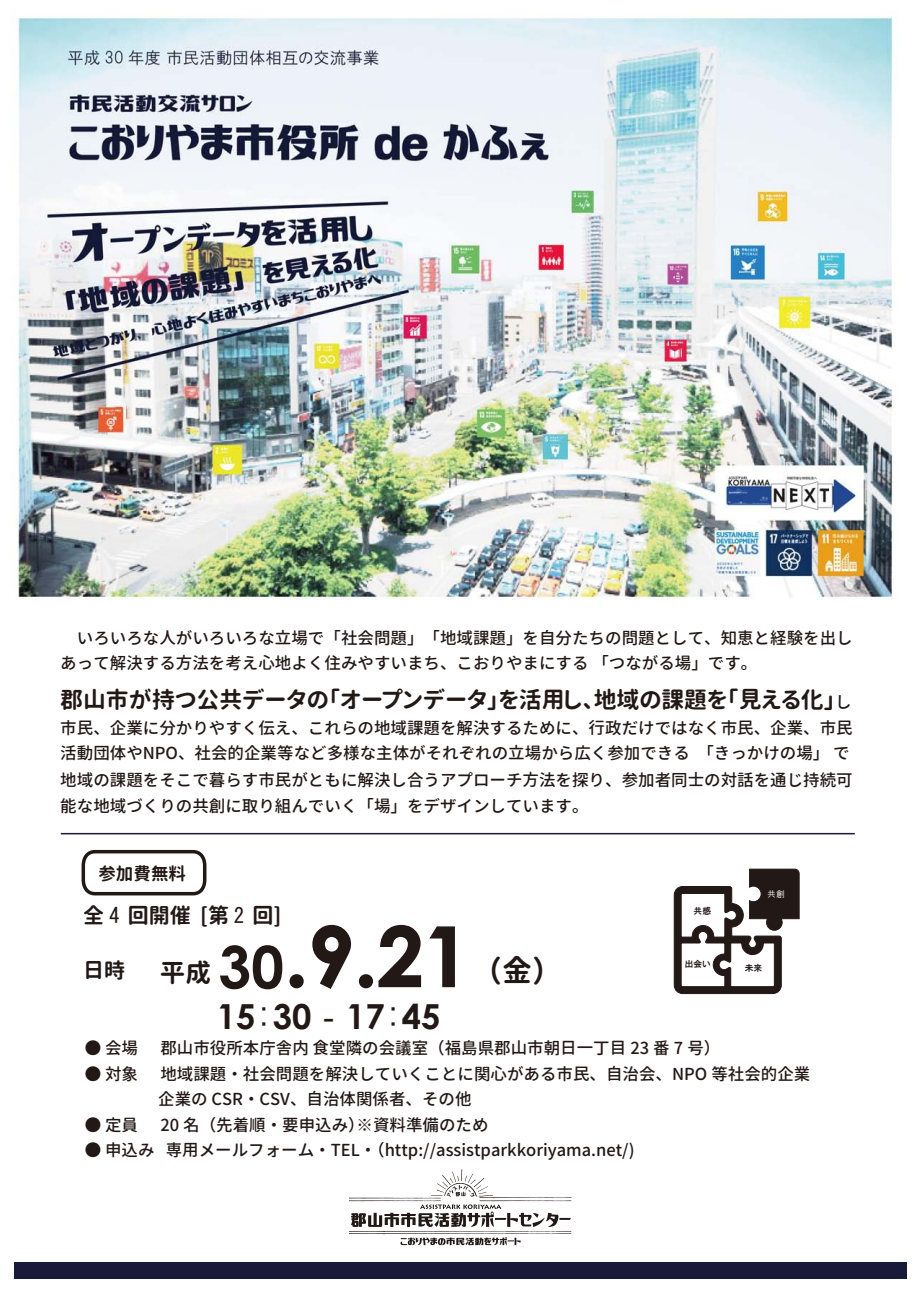
<style>
.page{position:relative;width:919px;height:1289px;background:#fff}
.page>*{position:absolute;margin:0;border:0;box-sizing:border-box;transform-origin:0 0}
.t1{font:700 82.5px "Century Gothic";color:#221815}
.t2{font:700 58.5px "Century Gothic";color:#221815}
.t3{font:700 34.5px "Century Gothic";color:#221815}
.t4{font:30px "Gen Jyuu Gothic X P Bold";color:#221815}
.t5{font:25.5px "Gen Jyuu Gothic X P Bold";color:#221815}
.t6{font:22.8px "Gen Jyuu Gothic X P Bold";color:#221815}
.t7{font:21px "Gen Jyuu Gothic X P Bold";color:#221815}
.t8{font:17.55px "Gen Jyuu Gothic X P Bold";color:#221815}
.t9{font:500 16.5px/25.5px "Gen Jyuu Gothic L";color:#221815}
.t10{font:8.7px "HGP Gothic E";color:#221815}
.t11{font:8.7px "HGP Gothic M";color:#fff}
.s1{font-family:"Gen Jyuu Gothic L";font-weight:500;font-size:16.5px}
.s2{font-family:"Fontopo FONTOPO"}
.s3{font-family:"MS Gothic";font-weight:400}
</style>
<div class="page">
<svg style="left:289px;top:974px;width:15px;height:15px"></svg>
<svg style="left:312px;top:924px;width:40px;height:65px"></svg>
<svg style="left:358px;top:924px;width:64px;height:65px"></svg>
<svg style="left:429px;top:926px;width:26px;height:61px"></svg>
<svg style="left:81px;top:849px;width:126px;height:47px"></svg>
<svg style="left:673px;top:868px;width:127px;height:126px"></svg>
<svg style="left:349px;top:1169px;width:222px;height:76px"></svg>
<div style="left:14px;top:1261px;width:892px;height:17px;background:#181b39"></div>
<hr style="left:61px;top:833px;width:793px;height:1px;background:#181b39">
<img style="left:17px;top:17px;width:877px;height:583px">
<p class="t9" style="left:60px;top:624px;width:794px">　いろいろな人がいろいろな立場で「社会問題」「地域課題」を自分たちの問題として、知恵と経験を出しあって解決する方法を考え心地よく住みやすいまち、こおりやまにする 「つながる場」です。</p>
<p class="t6" style="left:60px;top:683px;width:792px">郡山市が持つ公共データの「オープンデータ」を活用し、地域の課題を「見える化」<span class="s1">し</span></p>
<p class="t9" style="left:60px;top:714px;width:793px">市民、企業に分かりやすく伝え、これらの地域課題を解決するために、行政だけではなく市民、企業、市民活動団体やNPO、社会的企業等など多様な主体がそれぞれの立場から広く参加できる 「きっかけの場」 で</p>
<p class="t9" style="left:60px;top:767px;width:793px">地域の課題をそこで暮らす市民がともに解決し合うアプローチ方法を探り、参加者同士の対話を通じ持続可能な地域づくりの共創に取り組んでいく「場」をデザインしています。</p>
<p class="t8" style="left:98px;top:860px;width:89px">参加費無料</p>
<p class="t7" style="left:83px;top:899px;width:200px">全 <span class="s2">4</span> 回開催 [第 <span class="s2">2</span> 回]</p>
<p class="t1" style="left:285px;top:893px;width:186px">.9.21</p>
<p class="t2" style="left:218px;top:922px;width:67px">30</p>
<p class="t7" style="left:83px;top:954px;width:43px">日時</p>
<p class="t5" style="left:160px;top:954px;width:53px">平成</p>
<p class="t3" style="left:217px;top:990px;width:225px">15<span class="s3">:</span>30<span class="s3">‐</span>17<span class="s3">:</span>45</p>
<p class="t4" style="left:487px;top:949px;width:61px">（金）</p>
<p class="t10" style="left:693px;top:906px;width:19px">共感</p>
<p class="t11" style="left:767px;top:889px;width:19px">共創</p>
<p class="t10" style="left:684px;top:959px;width:27px">出会い</p>
<p class="t10" style="left:744px;top:963px;width:19px">未来</p>
<p class="t9" style="left:85px;top:1035px;width:55px">● 会場</p>
<p class="t9" style="left:160px;top:1035px;width:561px">郡山市役所本庁舎内 食堂隣の会議室（福島県郡山市朝日一丁目 23 番 7 号）</p>
<p class="t9" style="left:85px;top:1060px;width:55px">● 対象</p>
<p class="t9" style="left:85px;top:1060px;width:727px;text-indent:75px">地域課題・社会問題を解決していくことに関心がある市民、自治会、NPO 等社会的企業　　　　 企業の CSR・CSV、自治体関係者、その他</p>
<p class="t9" style="left:85px;top:1111px;width:55px">● 定員</p>
<p class="t9" style="left:160px;top:1111px;width:330px">20 名（先着順・要申込み）※資料準備のため</p>
<p class="t9" style="left:85px;top:1137px;width:551px">● 申込み 専用メールフォーム・TEL・（http://assistparkkoriyama.net/)</p>
</div>
